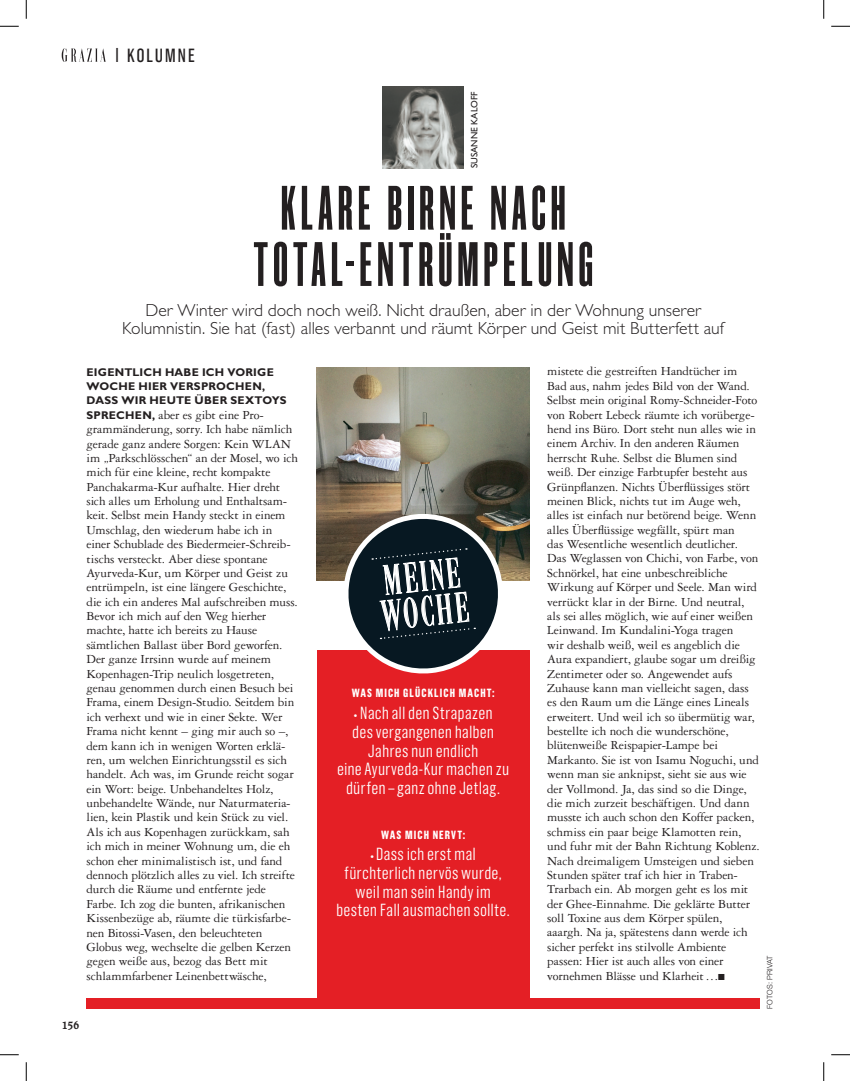
<style>
.page{position:relative;width:850px;height:1081px;background:#fff}
.page>*{position:absolute;margin:0;border:0;box-sizing:border-box;transform-origin:0 0}
.t1{font:700 62.5px/56.2px "Grotzec Xnarrow";letter-spacing:.07em;color:#231f20;text-align:center}
.t2{font:38.75px/35px "Grazia A";color:#fff}
.t3{font:19px "Grotzec Head Condensed";letter-spacing:.08em;color:#231f20}
.t4{font:300 17.5px/18.8px "Grotzec Cond";letter-spacing:.01em;color:#fff;text-align:center}
.t5{font:300 17.5px/18.8px "Gill Sans";letter-spacing:.005em;color:#231f20;text-align:center}
.t6{font:13.12px/14.4px "Garamond 3 LT Std";letter-spacing:-.01em;color:#231f20}
.t7{font:700 11.88px "Grotzec Cond";letter-spacing:.09em;color:#fff}
.t8{font:700 11.25px/14.4px "Gill Sans";letter-spacing:.02em;color:#231f20}
.t9{font:700 11.25px "Raleigh LT Std";color:#231f20}
.t10{font:9.38px "Gill Sans";color:#231f20}
.t11{font:300 7.5px "Helvetica Neue LT Std";letter-spacing:.01em;color:#231f20}
.s1{font-size:20px}
.s2{font-family:"Gill Sans";font-weight:700;font-size:11.25px}
.s3{font-size:11.25px}
</style>
<div class="page">
<div style="left:317px;top:650px;width:212px;height:358px;background:#e41f25"></div>
<div style="left:86px;top:997px;width:674px;height:11px;background:#e41f25"></div>
<img style="left:382px;top:86px;width:82px;height:82px">
<img style="left:317px;top:367px;width:212px;height:213px">
<svg style="left:62px;top:48px;width:44px;height:14px"></svg>
<svg style="left:342px;top:512px;width:162px;height:162px"></svg>
<svg style="left:0;top:25px;width:19px;height:2px"></svg>
<svg style="left:831px;top:25px;width:19px;height:2px"></svg>
<svg style="left:0;top:1054px;width:19px;height:1px"></svg>
<svg style="left:831px;top:1054px;width:19px;height:1px"></svg>
<svg style="left:25px;top:0;width:2px;height:19px"></svg>
<svg style="left:25px;top:1062px;width:2px;height:18px"></svg>
<svg style="left:823px;top:0;width:1px;height:19px"></svg>
<svg style="left:823px;top:1062px;width:1px;height:18px"></svg>
<h3 class="t3" style="left:114px;top:44px;width:83px"><span class="s1">|</span> KOLUMNE</h3>
<p class="t10" style="left:469px;top:168px;width:78px;rotate:-90deg">SUSANNE KALOFF</p>
<h1 class="t1" style="left:253px;top:176px;width:341px">KLARE BIRNE NACH<br>TOTAL-ENTRÜMPELUNG</h1>
<h3 class="t5" style="left:122px;top:300px;width:603px">Der Winter wird doch noch weiß. Nicht draußen, aber in der Wohnung unserer<br>Kolumnistin. Sie hat (fast) alles verbannt und räumt Körper und Geist mit Butterfett auf</h3>
<p class="t8" style="left:86px;top:364px;width:202px">EIGENTLICH HABE ICH VORIGE<br>WOCHE HIER VERSPROCHEN,<br>DASS WIR HEUTE ÜBER SEXTOYS</p>
<p class="t6" style="left:86px;top:407px;width:213px"><span class="s2">SPRECHEN,</span> aber es gibt eine Pro&shy;grammänderung, sorry. Ich habe nämlich gerade ganz andere Sorgen: Kein WLAN im „Parkschlösschen“ an der Mosel, wo ich mich für eine kleine, recht kompakte Panchakarma-Kur aufhalte. Hier dreht sich alles um Erholung und Enthaltsam&shy;keit. Selbst mein Handy steckt in einem Umschlag, den wiederum habe ich in einer Schublade des Biedermeier-Schreib&shy;tischs versteckt. Aber diese spontane Ayurveda-Kur, um Körper und Geist zu entrümpeln, ist eine längere Geschichte, die ich ein anderes Mal aufschreiben muss.<br>Bevor ich mich auf den Weg hierher machte, hatte ich bereits zu Hause sämtlichen Ballast über Bord geworfen.<br>Der ganze Irrsinn wurde auf meinem Kopenhagen-Trip neulich losgetreten, genau genommen durch einen Besuch bei Frama, einem Design-Studio. Seitdem bin ich verhext und wie in einer Sekte. Wer Frama nicht kennt – ging mir auch so –, dem kann ich in wenigen Worten erklä&shy;ren, um welchen Einrichtungsstil es sich handelt. Ach was, im Grunde reicht sogar ein Wort: beige. Unbehandeltes Holz, unbehandelte Wände, nur Naturmateria&shy;lien, kein Plastik und kein Stück zu viel.<br>Als ich aus Kopenhagen zurückkam, sah ich mich in meiner Wohnung um, die eh schon eher minimalistisch ist, und fand dennoch plötzlich alles zu viel. Ich streifte durch die Räume und entfernte jede Farbe. Ich zog die bunten, afrikanischen Kissenbezüge ab, räumte die türkisfarbe&shy;nen Bitossi-Vasen, den beleuchteten Globus weg, wechselte die gelben Kerzen gegen weiße aus, bezog das Bett mit schlammfarbener Leinenbettwäsche,</p>
<p class="t9" style="left:62px;top:1018px;width:19px">156</p>
<h2 class="t2" style="left:376px;top:565px;width:89px;rotate:-6deg">MEINE<br>WOCHE</h2>
<p class="t7" style="left:352px;top:686px;width:144px">WAS MICH GLÜCKLICH MACHT:</p>
<h3 class="t4" style="left:337px;top:703px;width:174px"><span class="s3">•</span> Nach all den Strapazen<br>des vergangenen halben<br>Jahres nun endlich<br>eine Ayurveda-Kur machen zu dürfen – ganz ohne Jetlag.</h3>
<p class="t7" style="left:381px;top:827px;width:86px">WAS MICH NERVT:</p>
<h3 class="t4" style="left:336px;top:844px;width:175px"><span class="s3">•</span> Dass ich erst mal fürchterlich nervös wurde, weil man sein Handy im besten Fall ausmachen sollte.</h3>
<p class="t6" style="left:547px;top:364px;width:214px">mistete die gestreiften Handtücher im Bad aus, nahm jedes Bild von der Wand.<br>Selbst mein original Romy-Schneider-Foto von Robert Lebeck räumte ich vorüberge&shy;hend ins Büro. Dort steht nun alles wie in einem Archiv. In den anderen Räumen herrscht Ruhe. Selbst die Blumen sind weiß. Der einzige Farbtupfer besteht aus Grünpflanzen. Nichts Überflüssiges stört meinen Blick, nichts tut im Auge weh, alles ist einfach nur betörend beige. Wenn alles Überflüssige wegfällt, spürt man<br>das Wesentliche wesentlich deutlicher.<br>Das Weglassen von Chichi, von Farbe, von Schnörkel, hat eine unbeschreibliche Wirkung auf Körper und Seele. Man wird verrückt klar in der Birne. Und neutral, als sei alles möglich, wie auf einer weißen Leinwand. Im Kundalini-Yoga tragen<br>wir deshalb weiß, weil es angeblich die Aura expandiert, glaube sogar um dreißig Zentimeter oder so. Angewendet aufs Zuhause kann man vielleicht sagen, dass es den Raum um die Länge eines Lineals erweitert. Und weil ich so übermütig war, bestellte ich noch die wunderschöne, blütenweiße Reispapier-Lampe bei Markanto. Sie ist von Isamu Noguchi, und wenn man sie anknipst, sieht sie aus wie der Vollmond. Ja, das sind so die Dinge, die mich zurzeit beschäftigen. Und dann musste ich auch schon den Koffer packen, schmiss ein paar beige Klamotten rein, und fuhr mit der Bahn Richtung Koblenz.<br>Nach dreimaligem Umsteigen und sieben Stunden später traf ich hier in Traben-Trarbach ein. Ab morgen geht es los mit der Ghee-Einnahme. Die geklärte Butter soll Toxine aus dem Körper spülen, aaargh. Na ja, spätestens dann werde ich sicher perfekt ins stilvolle Ambiente passen: Hier ist auch alles von einer vornehmen Blässe und Klarheit…■</p>
<p class="t11" style="left:765px;top:1008px;width:54px;rotate:-90deg">FOTOS: PRIVAT</p>
</div>
